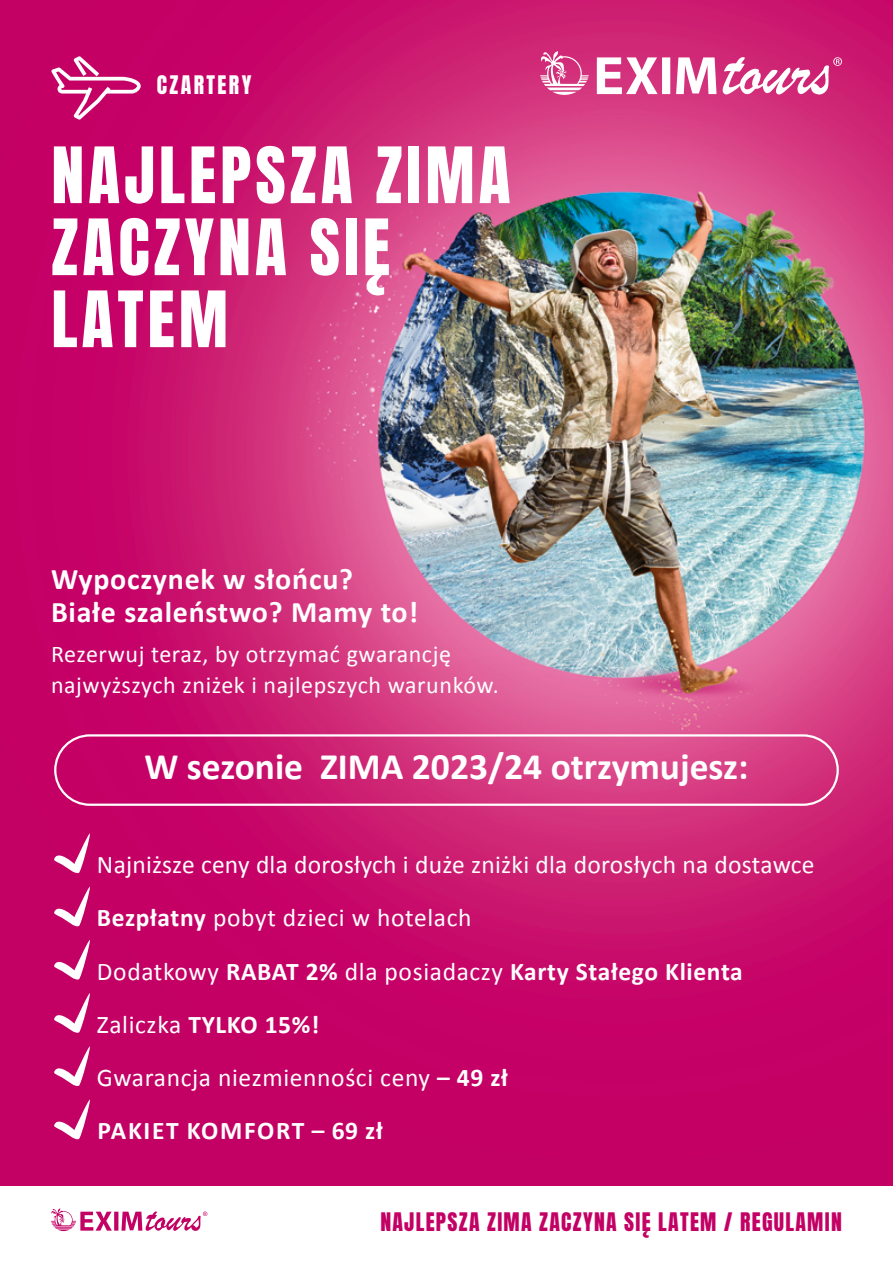
<style>
.page{position:relative;width:893px;height:1263px;background:#fff}
.page>*{position:absolute;margin:0;border:0;box-sizing:border-box;transform-origin:0 0}
.t1{font:66px/72px "Anton";letter-spacing:.06em;color:#fff}
.t2{font:700 37.5px "Calibri";color:#fff}
.t3{font:700 30px/33px "Calibri";letter-spacing:.025em;color:#fff}
.t4{font:25.5px/53.2px "Calibri";letter-spacing:.01em;color:#fff}
.t5{font:24px/31.5px "Calibri";letter-spacing:.025em;color:#fff}
.t6{font:21.75px "Anton";letter-spacing:.06em;color:#c30064}
.t7{font:21.75px "Anton";letter-spacing:.11em;color:#fff}
.s1{font-weight:700}
</style>
<div class="page">
<img style="left:0;top:0;width:893px;height:1185px">
<svg style="left:722px;top:57px;width:120px;height:41px"></svg>
<svg style="left:597px;top:57px;width:60px;height:37px"></svg>
<div style="left:662px;top:57px;width:8px;height:37px;background:#fff"></div>
<svg style="left:676px;top:57px;width:40px;height:37px"></svg>
<svg style="left:540px;top:51px;width:49px;height:44px"></svg>
<svg style="left:114px;top:1212px;width:4px;height:18px"></svg>
<svg style="left:121px;top:1211px;width:86px;height:20px"></svg>
<svg style="left:51px;top:1208px;width:61px;height:23px"></svg>
<svg style="left:52px;top:833px;width:39px;height:42px"></svg>
<svg style="left:52px;top:887px;width:39px;height:41px"></svg>
<svg style="left:52px;top:940px;width:39px;height:41px"></svg>
<svg style="left:52px;top:993px;width:39px;height:41px"></svg>
<svg style="left:52px;top:1046px;width:39px;height:41px"></svg>
<svg style="left:52px;top:1099px;width:39px;height:42px"></svg>
<div style="left:54px;top:734px;width:785px;height:72px;border:2px solid #fff;border-radius:35px"></div>
<svg style="left:51px;top:56px;width:90px;height:64px"></svg>
<p class="t7" style="left:157px;top:74px;width:96px">CZARTERY</p>
<h1 class="t1" style="left:51px;top:144px;width:461px">NAJLEPSZA ZIMA<br>ZACZYNA SIĘ<br>LATEM</h1>
<p class="t3" style="left:51px;top:561px;width:369px">Wypoczynek w słońcu?<br>Białe szaleństwo? Mamy to!</p>
<p class="t5" style="left:51px;top:637px;width:449px">Rezerwuj teraz, by otrzymać gwarancję najwyższych zniżek i najlepszych warunków.</p>
<h2 class="t2" style="left:144px;top:740px;width:605px">W sezonie ZIMA 2023/24 otrzymujesz:</h2>
<p class="t4" style="left:97px;top:837px;width:719px">Najniższe ceny dla dorosłych i duże zniżki dla dorosłych na dostawce <span class="s1">Bezpłatny</span> pobyt dzieci w hotelach<br>Dodatkowy <span class="s1">RABAT 2%</span> dla posiadaczy <span class="s1">Karty Stałego Klienta </span>Zaliczka <span class="s1">TYLKO 15%!<br></span>Gwarancja niezmienności ceny <span class="s1">– 49 zł<br>PAKIET KOMFORT – 69 zł</span></p>
<p class="t6" style="left:380px;top:1211px;width:463px">NAJLEPSZA ZIMA ZACZYNA SIĘ LATEM / REGULAMIN</p>
</div>
